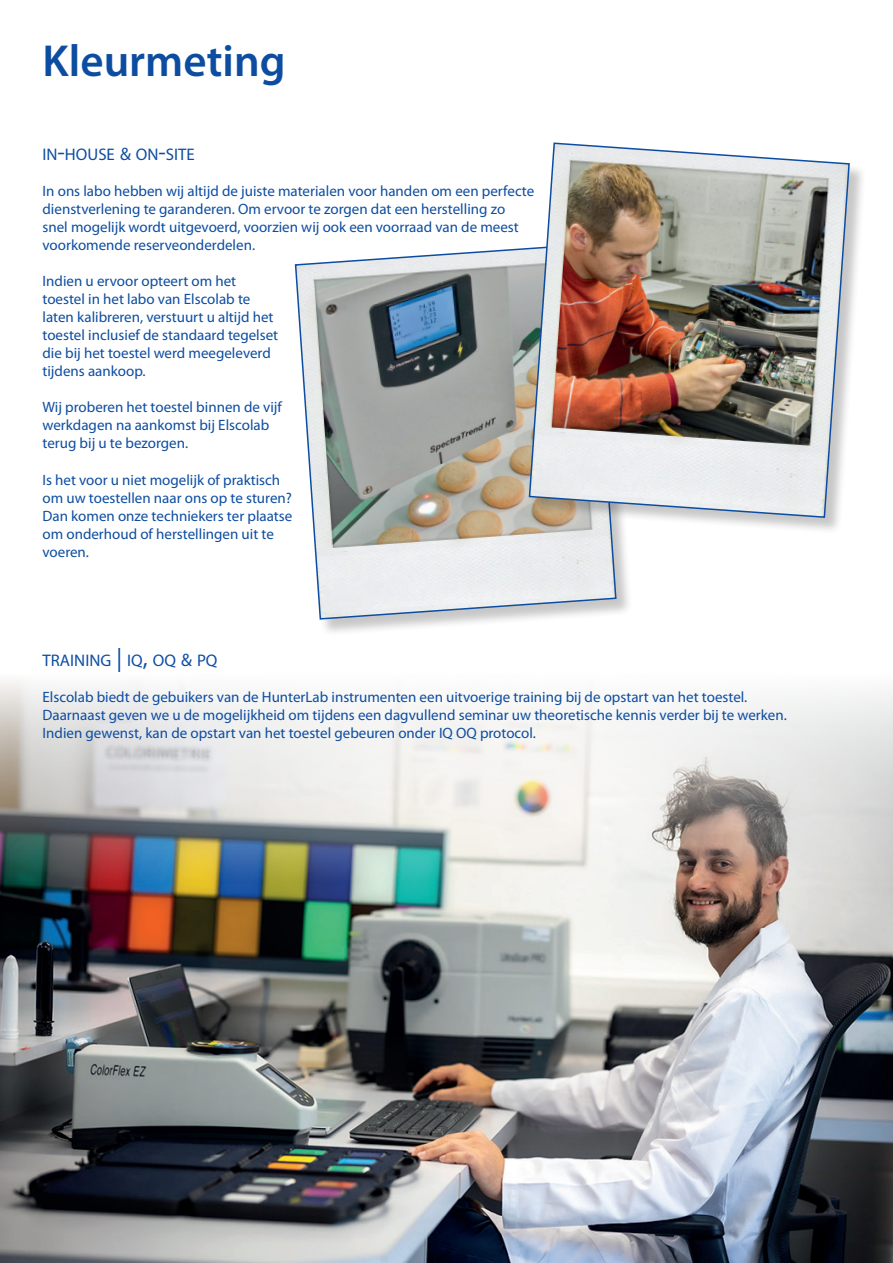
<style>
.page{position:relative;width:893px;height:1263px;background:#fff}
.page>*{position:absolute;margin:0;border:0;box-sizing:border-box;transform-origin:0 0}
.t1{font:600 45px "Myriad Pro";color:#0d4da1}
.t2{font:16.8px "Myriad Pro";color:#0d4da1}
.t3{font:15px/18px "Myriad Pro";color:#0d4da1}
.s1{font-size:24px}
.s2{font-size:18px}
</style>
<div class="page">
<img style="left:0;top:681px;width:893px;height:582px">
<div style="left:296px;top:245px;width:337px;height:391px;background:#231f20;opacity:.25"></div>
<svg style="left:294px;top:245px;width:323px;height:375px;background:#b4b8b8"></svg>
<div style="left:530px;top:144px;width:336px;height:391px;background:#231f20;opacity:.25"></div>
<img style="left:528px;top:142px;width:323px;height:377px">
<p class="t1" style="left:43px;top:33px;width:245px">Kleurmeting</p>
<p class="t2" style="left:43px;top:144px;width:154px">IN<span class="s1">-</span>HOUSE <span class="s2">&amp;</span> ON<span class="s1">-</span>SITE</p>
<p class="t3" style="left:43px;top:182px;width:493px">In ons labo hebben wij altijd de juiste materialen voor handen om een perfecte dienstverlening te garanderen. Om ervoor te zorgen dat een herstelling zo snel mogelijk wordt uitgevoerd, voorzien wij ook een voorraad van de meest voorkomende reserveonderdelen.</p>
<p class="t3" style="left:43px;top:272px;width:237px">Indien u ervoor opteert om het toestel in het labo van Elscolab te laten kalibreren, verstuurt u altijd het toestel inclusief de standaard tegelset die bij het toestel werd meegeleverd tijdens aankoop.</p>
<p class="t3" style="left:43px;top:398px;width:241px">Wij proberen het toestel binnen de vijf werkdagen na aankomst bij Elscolab terug bij u te bezorgen.</p>
<p class="t3" style="left:43px;top:470px;width:251px">Is het voor u niet mogelijk of praktisch om uw toestellen naar ons op te sturen?<br>Dan komen onze techniekers ter plaatse om onderhoud of herstellingen uit te voeren.</p>
<p class="t2" style="left:43px;top:650px;width:177px">TRAINING <span class="s1">|</span> IQ<span class="s1">,</span> OQ <span class="s2">&amp;</span> PQ</p>
<p class="t3" style="left:43px;top:687px;width:706px">Elscolab biedt de gebuikers van de HunterLab instrumenten een uitvoerige training bij de opstart van het toestel.</p>
<p class="t3" style="left:43px;top:705px;width:746px">Daarnaast geven we u de mogelijkheid om tijdens een dagvullend seminar uw theoretische kennis verder bij te werken.</p>
<p class="t3" style="left:43px;top:723px;width:495px">Indien gewenst, kan de opstart van het toestel gebeuren onder IQ OQ protocol.</p>
</div>
